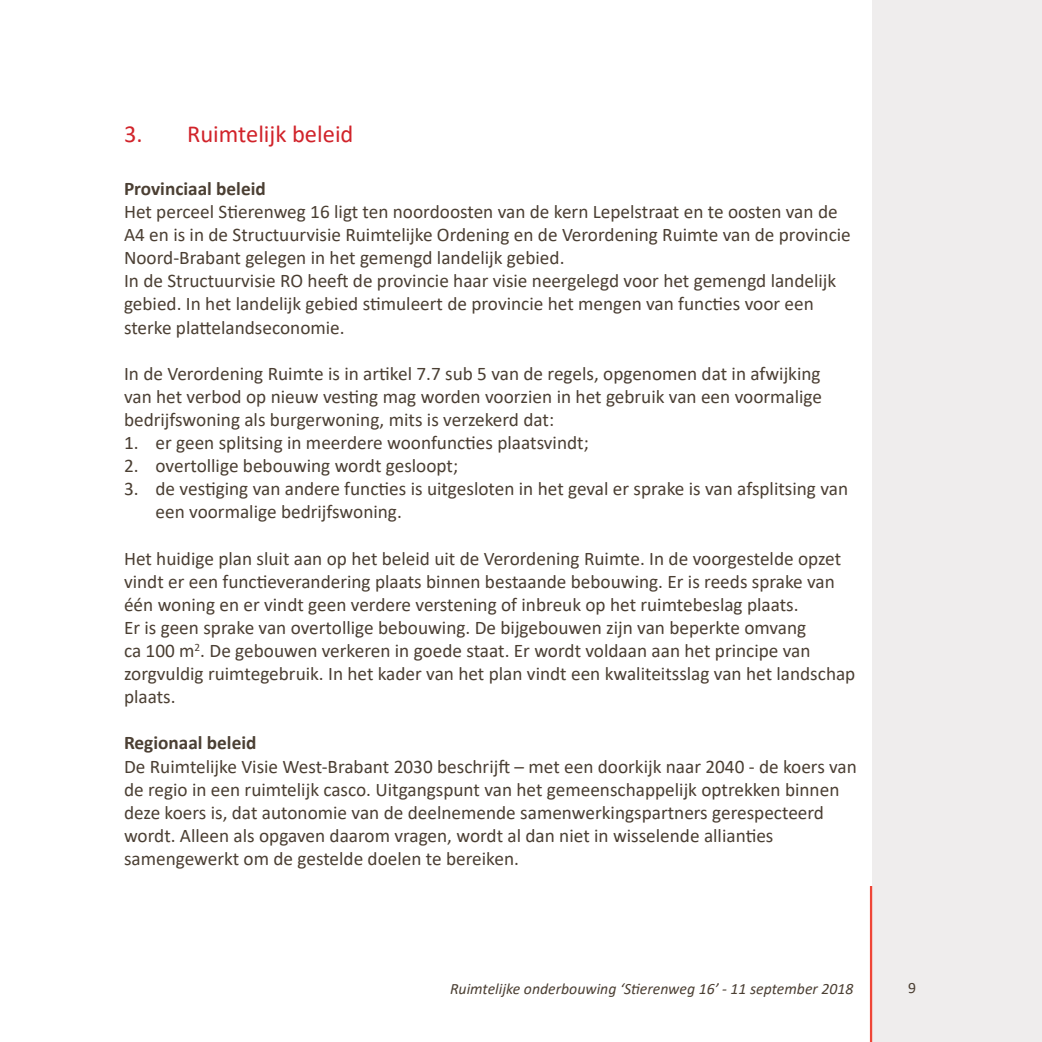
<style>
.page{position:relative;width:1042px;height:1042px;background:#fff}
.page>*{position:absolute;margin:0;border:0;box-sizing:border-box;transform-origin:0 0}
.t1{font:24.5px "Calibri";color:#d1232a}
.t2{font:19.25px/23.1px "Calibri";color:#4b3f33}
.t3{font:700 19.25px "Calibri";color:#4b3f33}
.t4{font:italic 15.75px "Calibri";color:#4b3f33}
.t5{font:15.75px "Calibri";color:#4b3f33}
</style>
<div class="page">
<div style="left:872px;top:0;width:170px;height:1042px;background:#efeded"></div>
<hr style="left:870px;top:886px;width:2px;height:156px;background:#ef4637">
<p class="t1" style="left:124px;top:117px;width:231px">3. Ruimtelijk beleid</p>
<p class="t3" style="left:124px;top:175px;width:143px">Provinciaal beleid</p>
<p class="t2" style="left:124px;top:200px;width:728px">Het perceel Stierenweg 16 ligt ten noordoosten van de kern Lepelstraat en te oosten van de A4 en is in de Structuurvisie Ruimtelijke Ordening en de Verordening Ruimte van de provincie Noord-Brabant gelegen in het gemengd landelijk gebied.<br>In de Structuurvisie RO heeft de provincie haar visie neergelegd voor het gemengd landelijk gebied. In het landelijk gebied stimuleert de provincie het mengen van functies voor een sterke plattelandseconomie.</p>
<p class="t2" style="left:124px;top:361px;width:699px;text-align:justify">In de Verordening Ruimte is in artikel 7.7 sub 5 van de regels, opgenomen dat in afwijking van het verbod op nieuw vesting mag worden voorzien in het gebruik van een voormalige bedrijfswoning als burgerwoning, mits is verzekerd dat:</p>
<p class="t2" style="left:124px;top:431px;width:466px">1. er geen splitsing in meerdere woonfuncties plaatsvindt;</p>
<p class="t2" style="left:124px;top:454px;width:336px">2. overtollige bebouwing wordt gesloopt;</p>
<p class="t2" style="left:156px;top:477px;width:694px;text-indent:-32px">3. de vestiging van andere functies is uitgesloten in het geval er sprake is van afsplitsing van een voormalige bedrijfswoning.</p>
<p class="t2" style="left:124px;top:546px;width:733px">Het huidige plan sluit aan op het beleid uit de Verordening Ruimte. In de voorgestelde opzet vindt er een functieverandering plaats binnen bestaande bebouwing. Er is reeds sprake van één woning en er vindt geen verdere verstening of inbreuk op het ruimtebeslag plaats.<br>Er is geen sprake van overtollige bebouwing. De bijgebouwen zijn van beperkte omvang<br>ca 100 m<sup>2</sup>. De gebouwen verkeren in goede staat. Er wordt voldaan aan het principe van zorgvuldig ruimtegebruik. In het kader van het plan vindt een kwaliteitsslag van het landschap plaats.</p>
<p class="t3" style="left:124px;top:729px;width:134px">Regionaal beleid</p>
<p class="t2" style="left:124px;top:754px;width:734px">De Ruimtelijke Visie West-Brabant 2030 beschrijft – met een doorkijk naar 2040 - de koers van de regio in een ruimtelijk casco. Uitgangspunt van het gemeenschappelijk optrekken binnen deze koers is, dat autonomie van de deelnemende samenwerkingspartners gerespecteerd wordt. Alleen als opgaven daarom vragen, wordt al dan niet in wisselende allianties samengewerkt om de gestelde doelen te bereiken.</p>
<p class="t4" style="left:450px;top:977px;width:405px">Ruimtelijke onderbouwing ‘Stierenweg 16’ - 11 september 2018</p>
<p class="t5" style="left:908px;top:977px;width:9px">9</p>
</div>
